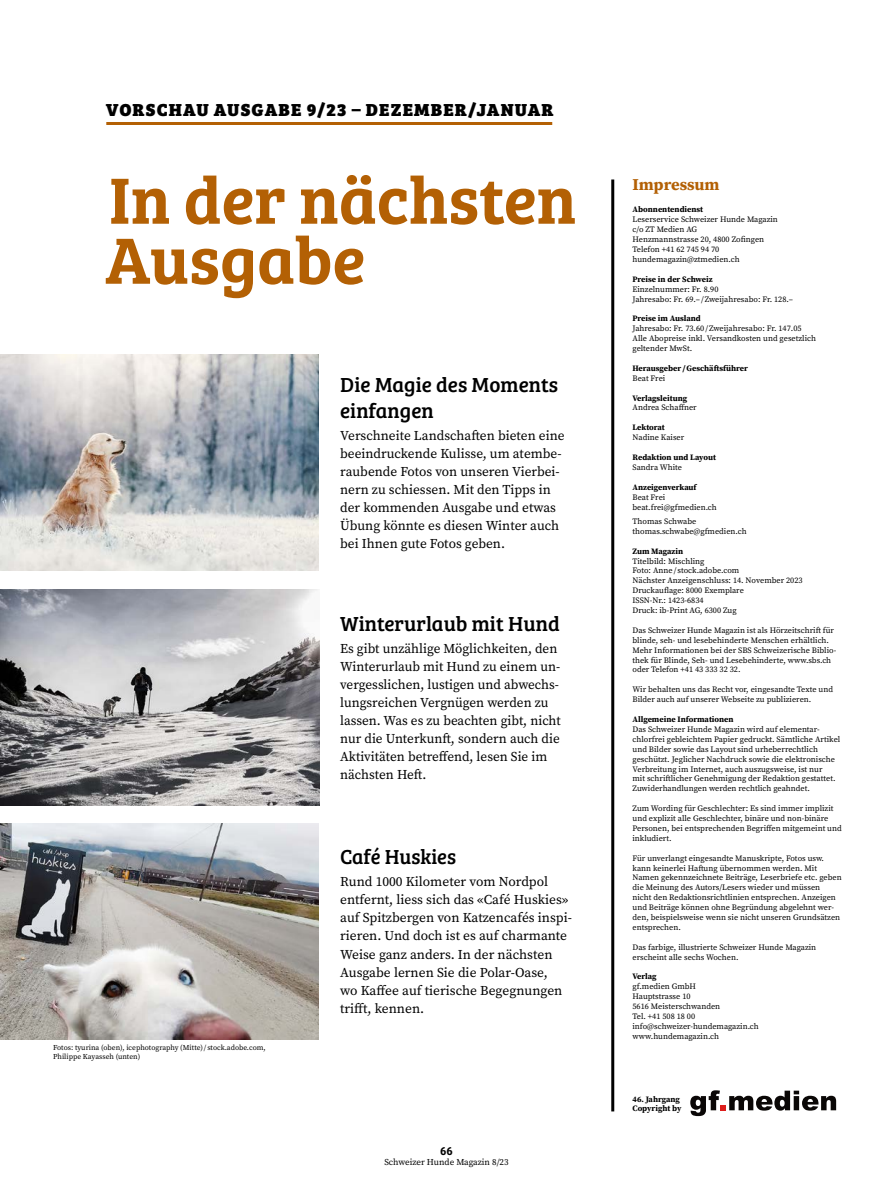
<style>
.page{position:relative;width:893px;height:1191px;background:#fff}
.page>*{position:absolute;margin:0;border:0;box-sizing:border-box;transform-origin:0 0}
.Haupttitel{font:67.5px "Bree Serif Sb";color:#b36004}
.Untertitel_Vorschau{font:21px/25.5px "Bree Serif";color:#000}
.Oberzeile_Haupttitel{font:18px "Bree Serif Eb";letter-spacing:.06em;color:#000}
.Untertitel{font:700 16.5px "Source Serif Pro";color:#b36004}
.Lauftext_Vorschau{font:13.5px/18px "Source Serif Pro";color:#000}
.Untertitel_Vorschau-2{font:13.5px/18px "Source Serif Pro";color:#000}
.t1{font:600 12px "Bree";color:#000}
.t2{font:9px "Source Serif Pro";color:#000}
.Impressum{font:8.25px/9.9px "Source Serif Pro";color:#000}
.Impressum-2{font:700 8.25px "Source Serif Pro";color:#000}
.Bildcredit{font:7.5px/9px "Source Serif Pro";color:#000}
</style>
<div class="page">
<img style="left:0;top:589px;width:320px;height:216px">
<img style="left:0;top:354px;width:319px;height:216px">
<img style="left:0;top:823px;width:319px;height:216px">
<hr style="left:106px;top:122px;width:446px;height:3px;background:#b36004">
<hr style="left:611px;top:179px;width:3px;height:932px;background:#000">
<svg style="left:690px;top:1090px;width:146px;height:26px"></svg>
<p class="Oberzeile_Haupttitel" style="left:106px;top:95px;width:448px">VORSCHAU AUSGABE 9/23 – DEZEMBER/JANUAR</p>
<p class="Haupttitel" style="left:109px;top:149px;width:469px">In der nächsten</p>
<p class="Haupttitel" style="left:105px;top:209px;width:262px">Ausgabe</p>
<p class="Untertitel_Vorschau" style="left:340px;top:371px;width:220px">Die Magie des Moments einfangen</p>
<p class="Untertitel_Vorschau-2" style="left:340px;top:426px;width:226px">Verschneite Landschaften bieten eine beeindruckende Kulisse, um atembe&shy;raubende Fotos von unseren Vierbei&shy;nern zu schiessen. Mit den Tipps in der kommenden Ausgabe und etwas Übung könnte es diesen Winter auch bei Ihnen gute Fotos geben.</p>
<p class="Untertitel_Vorschau" style="left:340px;top:609px;width:221px">Winterurlaub mit Hund</p>
<p class="Lauftext_Vorschau" style="left:340px;top:639px;width:222px">Es gibt unzählige Möglichkeiten, den Winterurlaub mit Hund zu einem un&shy;vergesslichen, lustigen und abwechs&shy;lungsreichen Vergnügen werden zu lassen. Was es zu beachten gibt, nicht nur die Unterkunft, sondern auch die Aktivitäten betreffend, lesen Sie im nächsten Heft.</p>
<p class="Bildcredit" style="left:53px;top:1042px;width:214px">Fotos: tyurina (oben), icephotography (Mitte)/ stock.adobe.com,<br>Philippe Kayasseh (unten)</p>
<p class="Untertitel_Vorschau" style="left:340px;top:843px;width:117px">Café Huskies</p>
<p class="Lauftext_Vorschau" style="left:340px;top:873px;width:233px">Rund 1000 Kilometer vom Nordpol entfernt, liess sich das «Café Huskies» auf Spitzbergen von Katzencafés inspi&shy;rieren. Und doch ist es auf charmante Weise ganz anders. In der nächsten Ausgabe lernen Sie die Polar-Oase,<br>wo Kaffee auf tierische Begegnungen trifft, kennen.</p>
<h3 class="t1" style="left:440px;top:1141px;width:14px">66</h3>
<p class="t2" style="left:384px;top:1156px;width:126px">Schweizer Hunde Magazin 8/23</p>
<p class="Untertitel" style="left:632px;top:173px;width:89px">Impressum</p>
<p class="Impressum-2" style="left:632px;top:204px;width:72px">Abonnentendienst</p>
<p class="Impressum" style="left:632px;top:215px;width:147px">Leserservice Schweizer Hunde Magazin c/o ZT Medien AG</p>
<p class="Impressum" style="left:632px;top:234px;width:133px">Henzmannstrasse 20, 4800 Zofingen</p>
<p class="Impressum" style="left:632px;top:244px;width:109px">Telefon +41 62 745 94 70 hundemagazin@ztmedien.ch</p>
<p class="Impressum-2" style="left:632px;top:273px;width:82px">Preise in der Schweiz</p>
<p class="Impressum" style="left:632px;top:284px;width:88px">Einzelnummer: Fr. 8.90</p>
<p class="Impressum" style="left:632px;top:294px;width:162px">Jahresabo: Fr. 69.–/Zweijahresabo: Fr. 128.–</p>
<p class="Impressum-2" style="left:632px;top:313px;width:70px">Preise im Ausland</p>
<p class="Impressum" style="left:632px;top:323px;width:171px">Jahresabo: Fr. 73.60 /Zweijahresabo: Fr. 147.05</p>
<p class="Impressum" style="left:632px;top:333px;width:185px">Alle Abopreise inkl. Versandkosten und gesetzlich geltender MwSt.</p>
<p class="Impressum-2" style="left:632px;top:362px;width:117px">Herausgeber /Geschäftsführer</p>
<p class="Impressum" style="left:632px;top:373px;width:34px">Beat Frei</p>
<p class="Impressum-2" style="left:632px;top:392px;width:56px">Verlagsleitung</p>
<p class="Impressum" style="left:632px;top:403px;width:66px">Andrea Schaffner</p>
<p class="Impressum-2" style="left:632px;top:422px;width:34px">Lektorat</p>
<p class="Impressum" style="left:632px;top:432px;width:53px">Nadine Kaiser</p>
<p class="Impressum-2" style="left:632px;top:451px;width:85px">Redaktion und Layout</p>
<p class="Impressum" style="left:632px;top:462px;width:51px">Sandra White</p>
<p class="Impressum-2" style="left:632px;top:481px;width:66px">Anzeigenverkauf</p>
<p class="Impressum" style="left:632px;top:492px;width:34px">Beat Frei</p>
<p class="Impressum" style="left:632px;top:502px;width:86px">beat.frei@gfmedien.ch</p>
<p class="Impressum" style="left:632px;top:516px;width:65px">Thomas Schwabe</p>
<p class="Impressum" style="left:632px;top:526px;width:116px">thomas.schwabe@gfmedien.ch</p>
<p class="Impressum-2" style="left:632px;top:545px;width:52px">Zum Magazin</p>
<p class="Impressum" style="left:632px;top:556px;width:74px">Titelbild: Mischling</p>
<p class="Impressum" style="left:632px;top:566px;width:108px">Foto: Anne/ stock.adobe.com</p>
<p class="Impressum" style="left:632px;top:575px;width:172px">Nächster Anzeigenschluss: 14. November 2023</p>
<p class="Impressum" style="left:632px;top:585px;width:113px">Druckauflage: 8000 Exemplare</p>
<p class="Impressum" style="left:632px;top:595px;width:73px">ISSN-Nr.: 1423-6834</p>
<p class="Impressum" style="left:632px;top:605px;width:106px">Druck: ib-Print AG, 6300 Zug</p>
<p class="Impressum" style="left:632px;top:625px;width:205px">Das Schweizer Hunde Magazin ist als Hörzeitschrift für blinde, seh- und lesebehinderte Menschen erhältlich.<br>Mehr Informationen bei der SBS Schweizerische Biblio&shy;thek für Blinde, Seh- und Lesebehinderte, www.sbs.ch oder Telefon +41 43 333 32 32.</p>
<p class="Impressum" style="left:632px;top:684px;width:202px">Wir behalten uns das Recht vor, eingesandte Texte und<br>Bilder auch auf unserer Webseite zu publizieren.</p>
<p class="Impressum-2" style="left:632px;top:713px;width:103px">Allgemeine Informationen</p>
<p class="Impressum" style="left:632px;top:724px;width:209px">Das Schweizer Hunde Magazin wird auf elementar&shy;chlorfrei gebleichtem Papier gedruckt. Sämtliche Artikel und Bilder sowie das Layout sind urheberrechtlich geschützt. Jeglicher Nachdruck sowie die elektronische Verbreitung im Internet, auch auszugsweise, ist nur<br>mit schriftlicher Genehmigung der Redaktion gestattet.<br>Zuwiderhandlungen werden rechtlich geahndet.</p>
<p class="Impressum" style="left:632px;top:803px;width:211px">Zum Wording für Geschlechter: Es sind immer implizit und explizit alle Geschlechter, binäre und non-binäre Personen, bei entsprechenden Begriffen mitgemeint und inkludiert.</p>
<p class="Impressum" style="left:632px;top:853px;width:211px">Für unverlangt eingesandte Manuskripte, Fotos usw. kann keinerlei Haftung übernommen werden. Mit Namen gekennzeichnete Beiträge, Leserbriefe etc. geben die Meinung des Autors/Lesers wieder und müssen<br>nicht den Redaktionsrichtlinien entsprechen. Anzeigen und Beiträge können ohne Begründung abgelehnt wer&shy;den, beispielsweise wenn sie nicht unseren Grundsätzen entsprechen.</p>
<p class="Impressum" style="left:632px;top:942px;width:185px">Das farbige, illustrierte Schweizer Hunde Magazin erscheint alle sechs Wochen.</p>
<p class="Impressum-2" style="left:632px;top:971px;width:26px">Verlag</p>
<p class="Impressum" style="left:632px;top:981px;width:65px">gf.medien GmbH</p>
<p class="Impressum" style="left:632px;top:991px;width:60px">Hauptstrasse 10</p>
<p class="Impressum" style="left:632px;top:1001px;width:89px">5616 Meisterschwanden</p>
<p class="Impressum" style="left:632px;top:1011px;width:64px">Tel. +41 508 18 00</p>
<p class="Impressum" style="left:632px;top:1021px;width:128px">info@schweizer-hundemagazin.ch</p>
<p class="Impressum" style="left:632px;top:1031px;width:88px">www.hundemagazin.ch</p>
<p class="Impressum-2" style="left:632px;top:1093px;width:49px">46. Jahrgang</p>
<p class="Impressum-2" style="left:632px;top:1103px;width:51px">Copyright by</p>
</div>
